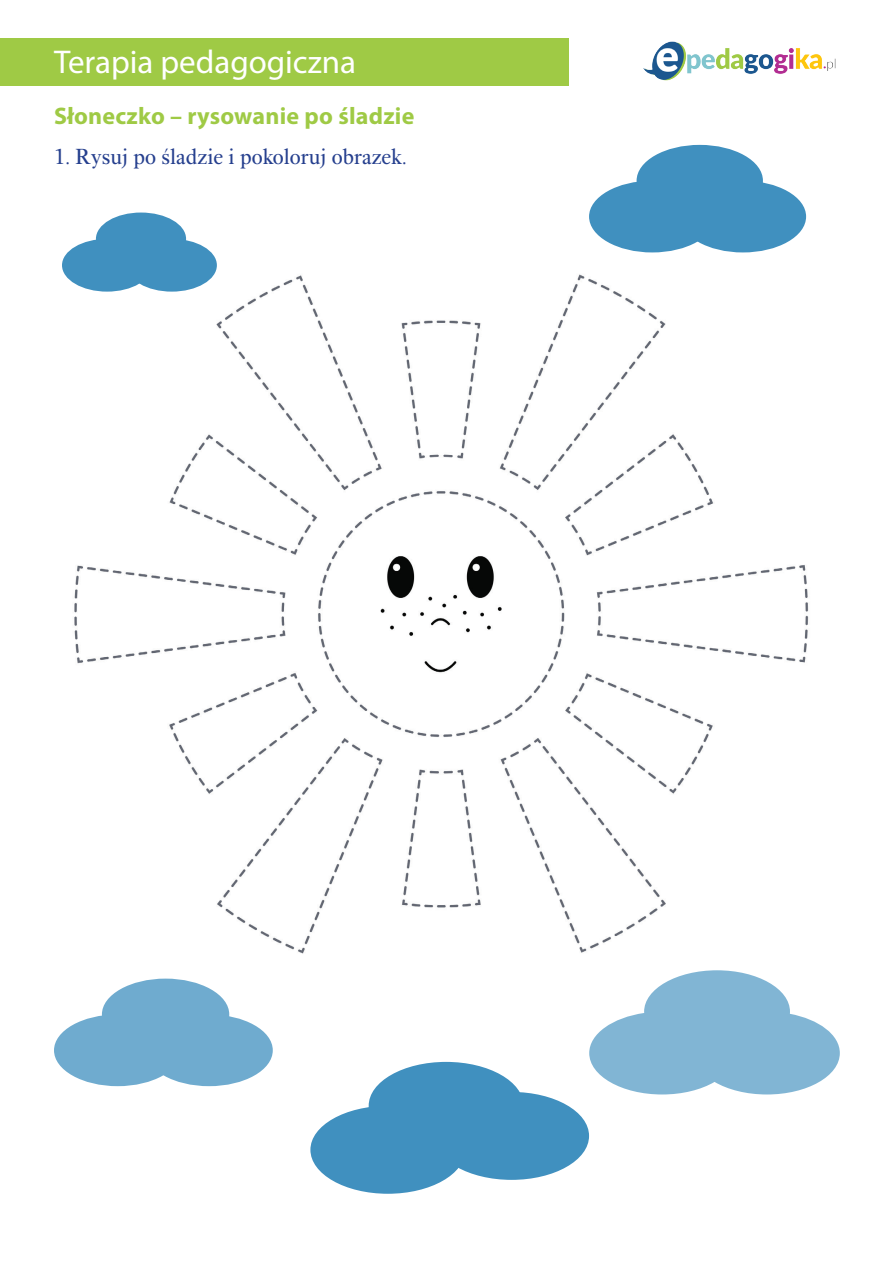
<style>
.page{position:relative;width:893px;height:1263px;background:#fff}
.page>*{position:absolute;margin:0;border:0;box-sizing:border-box;transform-origin:0 0}
.t1{font:33px "Myriad Pro";color:#fff}
.t2{font:700 24px "Myriad Pro";letter-spacing:.01em;color:#9fca45}
.t3{font:22.5px "EFN Alpha";color:#253f8e}
</style>
<div class="page">
<div style="left:0;top:38px;width:568px;height:48px;background:#9fca45"></div>
<img style="left:643px;top:41px;width:193px;height:40px">
<img style="left:62px;top:218px;width:747px;height:736px">
<div style="left:54px;top:1014px;width:127px;height:72px;background:#6fabcf;border-radius:50%"></div>
<div style="left:102px;top:978px;width:127px;height:72px;background:#6fabcf;border-radius:50%"></div>
<div style="left:145px;top:1014px;width:128px;height:72px;background:#6fabcf;border-radius:50%"></div>
<div style="left:310px;top:1106px;width:155px;height:88px;background:#4090bf;border-radius:50%"></div>
<div style="left:369px;top:1062px;width:155px;height:88px;background:#4090bf;border-radius:50%"></div>
<div style="left:434px;top:1092px;width:155px;height:88px;background:#4090bf;border-radius:50%"></div>
<svg style="left:589px;top:970px;width:251px;height:124px"></svg>
<div style="left:589px;top:181px;width:126px;height:71px;background:#4090bf;border-radius:50%"></div>
<div style="left:637px;top:145px;width:126px;height:72px;background:#4090bf;border-radius:50%"></div>
<div style="left:680px;top:181px;width:126px;height:71px;background:#4090bf;border-radius:50%"></div>
<div style="left:62px;top:239px;width:90px;height:53px;background:#4090bf;border-radius:50%"></div>
<div style="left:96px;top:213px;width:90px;height:52px;background:#4090bf;border-radius:50%"></div>
<div style="left:127px;top:239px;width:90px;height:53px;background:#4090bf;border-radius:50%"></div>
<h1 class="t1" style="left:54px;top:41px;width:304px">Terapia pedagogiczna</h1>
<p class="t2" style="left:54px;top:100px;width:362px">Słoneczko – rysowanie po śladzie</p>
<p class="t3" style="left:54px;top:143px;width:354px">1. Rysuj po śladzie i pokoloruj obrazek.</p>
</div>
